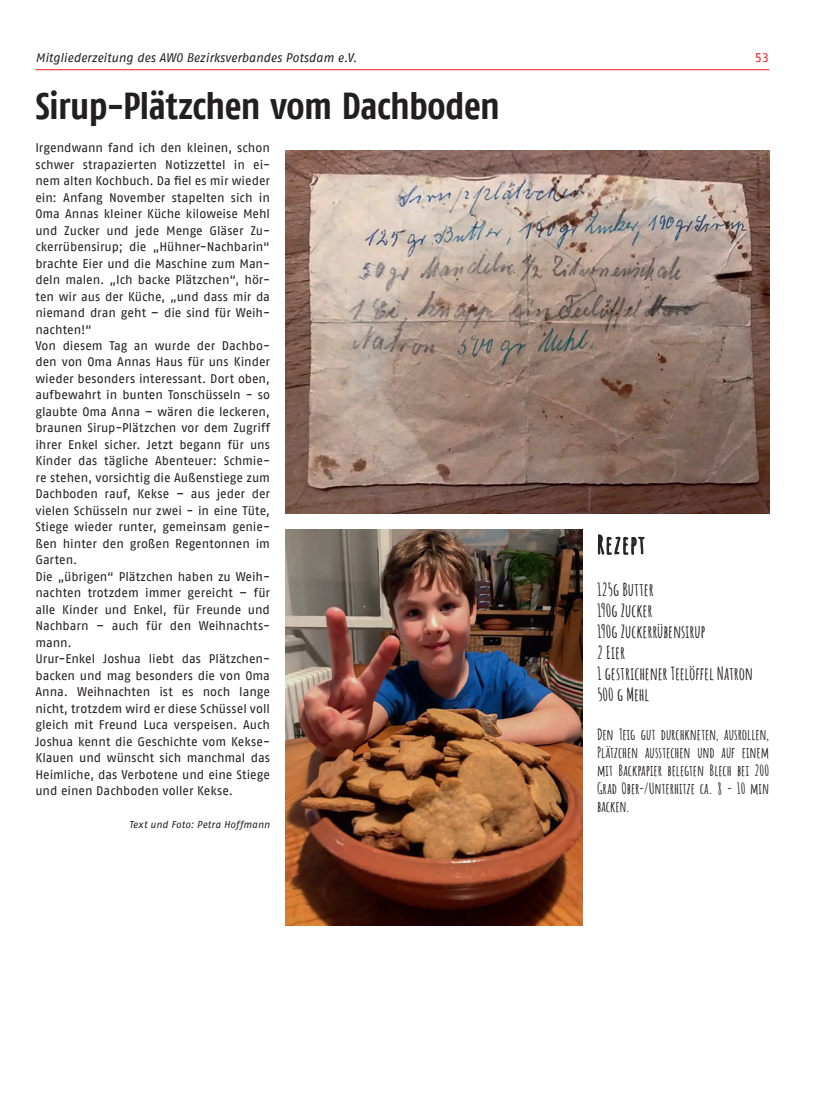
<style>
.page{position:relative;width:833px;height:1117px;background:#fff}
.page>*{position:absolute;margin:0;border:0;box-sizing:border-box;transform-origin:0 0}
.Verfasser{font:700 37.5px "AWO Fago Cond";letter-spacing:-.015em;color:#231f20}
.Verfasser-2{font:700 25px "Amatic SC";letter-spacing:.045em;color:#231f20}
.Verfasser-3{font:700 17.5px "Amatic SC";letter-spacing:-.005em;color:#231f20}
.Verfasser-4{font:700 15px/18px "Amatic SC";letter-spacing:-.005em;color:#231f20;text-align:justify}
.Verfasser-5{font:12.5px/16.5px "AWO Fago Office";letter-spacing:-.005em;color:#231f20;text-align:justify}
.t1{font:italic 12.5px "AWO Fago Office";letter-spacing:-.005em;color:#231f20}
.t2{font:12.5px "AWO Fago Office";color:#ee1d23}
.Verfasser-6{font:italic 10px "AWO Fago Office";letter-spacing:.015em;color:#231f20}
</style>
<div class="page">
<hr style="left:35px;top:69px;width:734px;height:1px;background:#ee1d23">
<img style="left:286px;top:151px;width:483px;height:362px">
<img style="left:286px;top:530px;width:296px;height:395px">
<svg style="left:597px;top:534px;width:48px;height:21px"></svg>
<p class="t1" style="left:35px;top:50px;width:323px">Mitgliederzeitung des AWO Bezirksverbandes Potsdam e.V.</p>
<p class="t2" style="left:754px;top:50px;width:16px">53</p>
<p class="Verfasser" style="left:35px;top:83px;width:466px">Sirup-Plätzchen vom Dachboden</p>
<p class="Verfasser-5" style="left:35px;top:139px;width:236px">Irgendwann fand ich den kleinen, schon schwer strapazierten Notizzettel in ei&shy;nem alten Kochbuch. Da fiel es mir wieder ein: Anfang November stapelten sich in Oma Annas kleiner Küche kiloweise Mehl und Zucker und jede Menge Gläser Zu&shy;ckerrübensirup; die „Hühner-Nachbarin“ brachte Eier und die Maschine zum Man&shy;deln malen. „Ich backe Plätzchen“, hör&shy;ten wir aus der Küche, „und dass mir da niemand dran geht – die sind für Weih&shy;nachten!“</p>
<p class="Verfasser-5" style="left:35px;top:337px;width:236px">Von diesem Tag an wurde der Dachbo&shy;den von Oma Annas Haus für uns Kinder wieder besonders interessant. Dort oben, aufbewahrt in bunten Tonschüsseln - so glaubte Oma Anna – wären die leckeren, braunen Sirup-Plätzchen vor dem Zugriff ihrer Enkel sicher. Jetzt begann für uns Kinder das tägliche Abenteuer: Schmie&shy;re stehen, vorsichtig die Außenstiege zum Dachboden rauf, Kekse – aus jeder der vielen Schüsseln nur zwei - in eine Tüte, Stiege wieder runter, gemeinsam genie&shy;ßen hinter den großen Regentonnen im Garten.</p>
<p class="Verfasser-5" style="left:35px;top:568px;width:236px">Die „übrigen“ Plätzchen haben zu Weih&shy;nachten trotzdem immer gereicht – für alle Kinder und Enkel, für Freunde und Nachbarn – auch für den Weihnachts&shy;mann.</p>
<p class="Verfasser-5" style="left:35px;top:650px;width:236px">Urur-Enkel Joshua liebt das Plätzchen&shy;backen und mag besonders die von Oma Anna. Weihnachten ist es noch lange nicht, trotzdem wird er diese Schüssel voll gleich mit Freund Luca verspeisen. Auch Joshua kennt die Geschichte vom Kekse-Klauen und wünscht sich manchmal das Heimliche, das Verbotene und eine Stiege und einen Dachboden voller Kekse.</p>
<p class="Verfasser-6" style="left:129px;top:818px;width:142px">Text und Foto: Petra Hoffmann</p>
<p class="Verfasser-2" style="left:597px;top:525px;width:50px">Rezept</p>
<p class="Verfasser-3" style="left:597px;top:576px;width:58px">125g Butter</p>
<p class="Verfasser-3" style="left:597px;top:597px;width:57px">190g Zucker</p>
<p class="Verfasser-3" style="left:597px;top:618px;width:110px">190g Zuckerrübensirup</p>
<p class="Verfasser-3" style="left:597px;top:639px;width:30px">2 Eier</p>
<p class="Verfasser-3" style="left:597px;top:660px;width:158px">1 gestrichener Teelöffel Natron</p>
<p class="Verfasser-3" style="left:597px;top:681px;width:54px">500 g Mehl</p>
<p class="Verfasser-4" style="left:597px;top:724px;width:174px">Den Teig gut durchkneten, ausrollen, Plätzchen ausstechen und auf einem mit Backpapier belegten Blech bei 200<br>Grad Ober-/Unterhitze ca. 8 - 10 min backen.</p>
</div>
